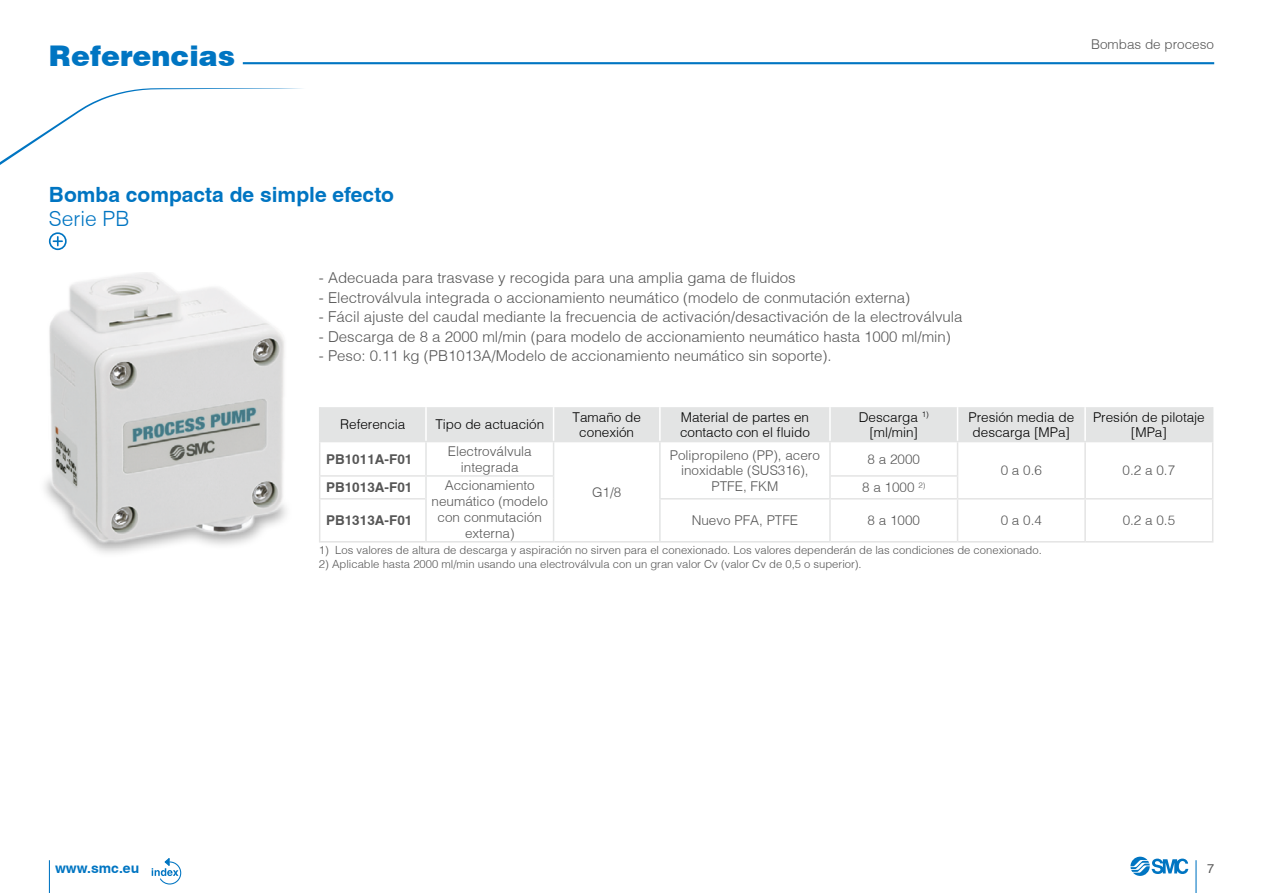
<style>
.page{position:relative;width:1263px;height:893px;background:#fff}
.page>*{position:absolute;margin:0;border:0;box-sizing:border-box;transform-origin:0 0}
.t1{font:900 28.5px "Helvetica";color:#0075c2}
.t2{font:700 21px "Helvetica";color:#0075c2}
.t3{font:300 21px "Helvetica";color:#0075c2}
.t4{font:300 15px "Helvetica";color:#565656}
.t5{font:700 13.95px "Helvetica";color:#0075c2}
.t6{font:300 13.5px/15.8px "Helvetica";color:#565656;text-align:center}
.t7{font:300 13.5px/15.8px "Helvetica";color:#000;text-align:center}
.t8{font:700 13.5px "Helvetica";color:#565656}
.t9{font:12.75px "Helvetica";color:#565656}
.t10{font:300 11.25px "Helvetica";color:#565656}
</style>
<div class="page">
<hr style="left:243px;top:62px;width:971px;height:2px;background:#0075c2">
<svg style="left:0;top:88px;width:302px;height:77px"></svg>
<div style="left:320px;top:407px;width:892px;height:34px;background:#e3e4e4"></div>
<hr style="left:319px;top:407px;width:1px;height:34px;background:#e3e4e4">
<hr style="left:1212px;top:407px;width:1px;height:34px;background:#e3e4e4">
<hr style="left:319px;top:441px;width:107px;height:1px;background:#e3e4e4">
<hr style="left:426px;top:441px;width:128px;height:1px;background:#e3e4e4">
<hr style="left:425px;top:442px;width:2px;height:33px;background:#e3e4e4">
<hr style="left:554px;top:441px;width:106px;height:1px;background:#e3e4e4">
<hr style="left:553px;top:442px;width:1px;height:33px;background:#e3e4e4">
<hr style="left:660px;top:441px;width:170px;height:1px;background:#e3e4e4">
<hr style="left:659px;top:442px;width:2px;height:34px;background:#e3e4e4">
<hr style="left:659px;top:476px;width:2px;height:22px;background:#e3e4e4">
<hr style="left:830px;top:441px;width:127px;height:1px;background:#e3e4e4">
<hr style="left:829px;top:442px;width:2px;height:34px;background:#e3e4e4">
<hr style="left:957px;top:441px;width:128px;height:1px;background:#e3e4e4">
<hr style="left:1085px;top:441px;width:128px;height:1px;background:#e3e4e4">
<hr style="left:425px;top:475px;width:129px;height:2px;background:#e3e4e4">
<hr style="left:425px;top:477px;width:2px;height:22px;background:#e3e4e4">
<svg style="left:553px;top:477px;width:1px;height:22px"></svg>
<hr style="left:553px;top:499px;width:1px;height:42px;background:#e3e4e4">
<hr style="left:425px;top:541px;width:129px;height:2px;background:#e3e4e4">
<hr style="left:829px;top:476px;width:2px;height:22px;background:#e3e4e4">
<hr style="left:425px;top:499px;width:2px;height:42px;background:#e3e4e4">
<hr style="left:659px;top:498px;width:172px;height:2px;background:#e3e4e4">
<hr style="left:659px;top:500px;width:2px;height:41px;background:#e3e4e4">
<hr style="left:829px;top:500px;width:2px;height:41px;background:#e3e4e4">
<hr style="left:659px;top:541px;width:172px;height:2px;background:#e3e4e4">
<hr style="left:425px;top:407px;width:2px;height:34px;background:#fff">
<hr style="left:553px;top:407px;width:1px;height:34px;background:#fff">
<hr style="left:659px;top:407px;width:2px;height:34px;background:#fff">
<hr style="left:829px;top:407px;width:2px;height:34px;background:#fff">
<hr style="left:957px;top:407px;width:1px;height:34px;background:#fff">
<hr style="left:1084px;top:407px;width:2px;height:34px;background:#fff">
<hr style="left:319px;top:442px;width:1px;height:33px;background:#e4e4e4">
<hr style="left:957px;top:442px;width:1px;height:33px;background:#e4e4e4">
<hr style="left:1084px;top:442px;width:2px;height:34px;background:#e4e4e4">
<hr style="left:1212px;top:442px;width:1px;height:34px;background:#e4e4e4">
<hr style="left:1084px;top:476px;width:2px;height:22px;background:#e4e4e4">
<svg style="left:1212px;top:476px;width:1px;height:22px"></svg>
<svg style="left:319px;top:477px;width:1px;height:21px"></svg>
<hr style="left:319px;top:475px;width:106px;height:2px;background:#e4e4e4">
<hr style="left:831px;top:475px;width:127px;height:2px;background:#e4e4e4">
<svg style="left:957px;top:477px;width:1px;height:21px"></svg>
<hr style="left:319px;top:500px;width:1px;height:41px;background:#e4e4e4">
<hr style="left:319px;top:498px;width:106px;height:2px;background:#e4e4e4">
<hr style="left:319px;top:541px;width:106px;height:2px;background:#e4e4e4">
<hr style="left:554px;top:541px;width:105px;height:2px;background:#e4e4e4">
<hr style="left:831px;top:498px;width:126px;height:2px;background:#e4e4e4">
<hr style="left:957px;top:498px;width:128px;height:2px;background:#e4e4e4">
<hr style="left:1085px;top:498px;width:128px;height:2px;background:#e4e4e4">
<hr style="left:957px;top:500px;width:1px;height:41px;background:#e4e4e4">
<hr style="left:1084px;top:500px;width:2px;height:41px;background:#e4e4e4">
<hr style="left:1212px;top:500px;width:1px;height:41px;background:#e4e4e4">
<hr style="left:831px;top:541px;width:126px;height:2px;background:#e4e4e4">
<hr style="left:957px;top:541px;width:128px;height:2px;background:#e4e4e4">
<hr style="left:1085px;top:541px;width:128px;height:2px;background:#e4e4e4">
<img style="left:44px;top:272px;width:243px;height:281px">
<div style="left:49px;top:232px;width:18px;height:18px;border:2px solid #0075c2;border-radius:50%"></div>
<svg style="left:53px;top:237px;width:9px;height:9px"></svg>
<svg style="left:152px;top:858px;width:30px;height:27px"></svg>
<hr style="left:1195px;top:860px;width:1px;height:33px;background:#0075c2">
<hr style="left:49px;top:860px;width:1px;height:33px;background:#0075c2">
<svg style="left:1130px;top:857px;width:58px;height:19px"></svg>
<h1 class="t1" style="left:49px;top:42px;width:188px">Referencias</h1>
<h2 class="t2" style="left:49px;top:186px;width:347px">Bomba compacta de simple efecto</h2>
<h2 class="t3" style="left:49px;top:210px;width:82px">Serie PB</h2>
<p class="t4" style="left:319px;top:272px;width:478px">- Adecuada para trasvase y recogida para una amplia gama de fluidos</p>
<p class="t4" style="left:319px;top:291px;width:593px">- Electroválvula integrada o accionamiento neumático (modelo de conmutación externa)</p>
<p class="t4" style="left:319px;top:311px;width:645px">- Fácil ajuste del caudal mediante la frecuencia de activación/desactivación de la electroválvula</p>
<p class="t4" style="left:319px;top:330px;width:633px">- Descarga de 8 a 2000 ml/min (para modelo de accionamiento neumático hasta 1000 ml/min)</p>
<p class="t4" style="left:319px;top:350px;width:514px">- Peso: 0.11 kg (PB1013A/Modelo de accionamiento neumático sin soporte).</p>
<p class="t6" style="left:1091px;top:38px;width:125px">Bombas de proceso</p>
<p class="t7" style="left:340px;top:418px;width:67px">Referencia</p>
<p class="t7" style="left:435px;top:418px;width:110px">Tipo de actuación</p>
<p class="t7" style="left:573px;top:410px;width:70px">Tamaño de conexión</p>
<p class="t7" style="left:680px;top:410px;width:131px;text-align:left">Material de partes en contacto con el fluido</p>
<p class="t7" style="left:859px;top:410px;width:72px">Descarga <sup>1) </sup>[ml/min]</p>
<p class="t7" style="left:968px;top:410px;width:107px">Presión media de descarga [MPa]</p>
<p class="t7" style="left:1093px;top:410px;width:113px">Presión de pilotaje [MPa]</p>
<p class="t8" style="left:326px;top:453px;width:88px">PB1011A-F01</p>
<p class="t6" style="left:448px;top:444px;width:86px">Electroválvula integrada</p>
<p class="t6" style="left:592px;top:485px;width:31px">G1/8</p>
<p class="t6" style="left:670px;top:448px;width:152px">Polipropileno (PP), acero inoxidable (SUS316),<br>PTFE, FKM</p>
<p class="t6" style="left:867px;top:452px;width:54px">8 a 2000</p>
<p class="t6" style="left:1001px;top:464px;width:43px">0 a 0.6</p>
<p class="t6" style="left:1123px;top:464px;width:54px">0.2 a 0.7</p>
<p class="t8" style="left:326px;top:482px;width:88px">PB1013A-F01</p>
<p class="t6" style="left:432px;top:479px;width:118px">Accionamiento neumático (modelo con conmutación externa)</p>
<p class="t6" style="left:862px;top:481px;width:65px">8 a 1000 <sup>2)</sup></p>
<p class="t8" style="left:326px;top:515px;width:88px">PB1313A-F01</p>
<p class="t6" style="left:692px;top:514px;width:108px">Nuevo PFA, PTFE</p>
<p class="t6" style="left:867px;top:514px;width:54px">8 a 1000</p>
<p class="t6" style="left:1001px;top:514px;width:43px">0 a 0.4</p>
<p class="t6" style="left:1123px;top:514px;width:54px">0.2 a 0.5</p>
<p class="t10" style="left:319px;top:545px;width:724px">1) Los valores de altura de descarga y aspiración no sirven para el conexionado. Los valores dependerán de las condiciones de conexionado.</p>
<p class="t10" style="left:319px;top:559px;width:544px">2) Aplicable hasta 2000 ml/min usando una electroválvula con un gran valor Cv (valor Cv de 0,5 o superior).</p>
<p class="t5" style="left:55px;top:862px;width:86px">www.smc.eu</p>
<p class="t9" style="left:1207px;top:858px;width:9px">7</p>
</div>
